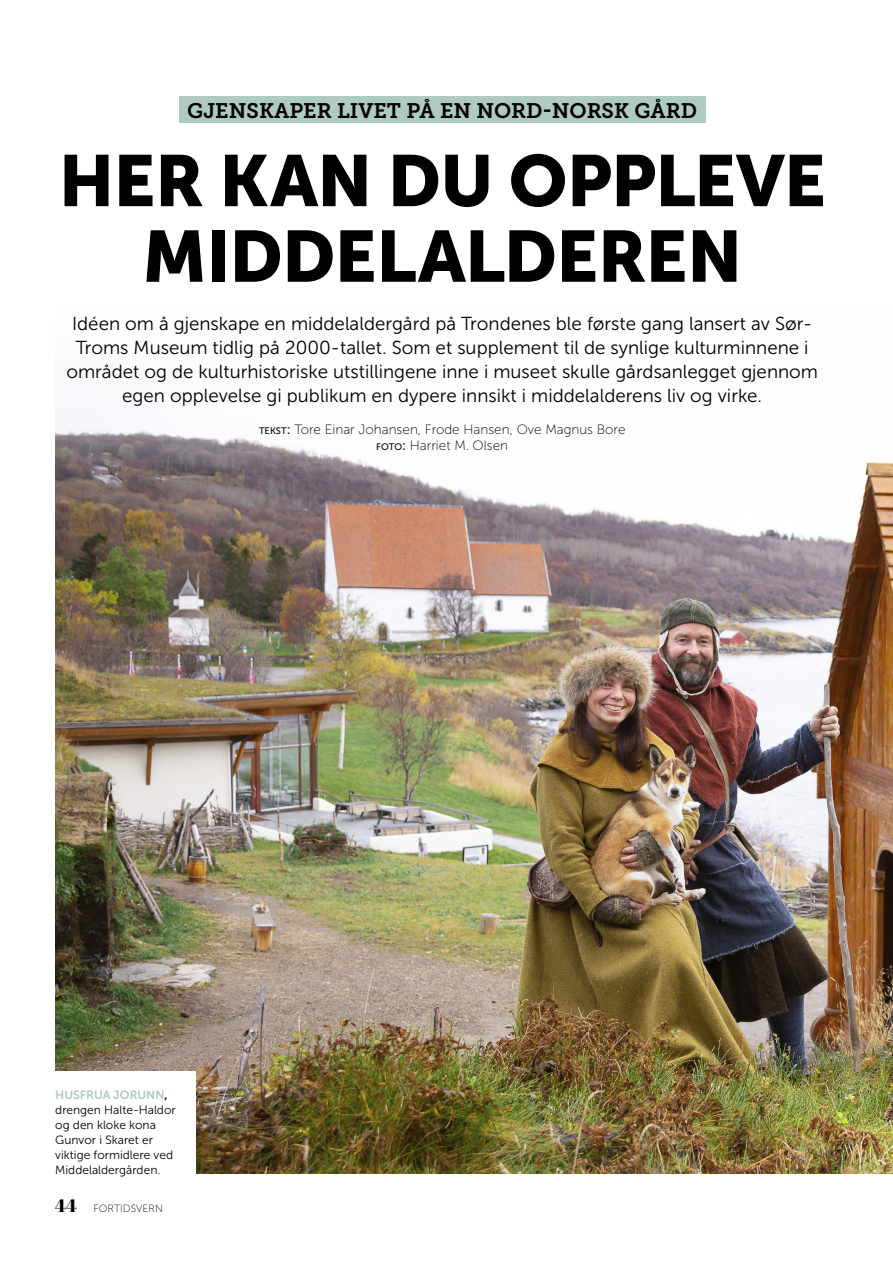
<style>
.page{position:relative;width:893px;height:1263px;background:#fff}
.page>*{position:absolute;margin:0;border:0;box-sizing:border-box;transform-origin:0 0}
.Tittel_Museo_Sans{font:72px/75.6px "Museo Sans 900";letter-spacing:-.015em;color:#000;text-align:center}
.Stikktittel_NY{font:21px "Museo Slab 700";color:#000}
.Ingress_NY{font:18.75px/24px "Museo Sans 300";color:#000;text-align:center}
.Byline_NY{font:13.5px "Museo Sans 100";color:#000}
.Bildetekst_NY{font:12px/15px "Museo Sans 300";color:#000}
.t1{font:10.5px "Museo Sans 100";color:#000}
.s1{font-family:"Museo Sans 500";font-size:9.45px}
.s2{font-family:"Museo Sans 500"}
.s3{font-family:"Museo Sans 700";color:#afcabf}
.s4{font-family:"Museo Sans 700"}
.s5{font-family:"Abril Fatface";font-size:18px}
</style>
<div class="page">
<img style="left:55px;top:430px;width:838px;height:744px">
<div style="left:179px;top:97px;width:527px;height:26px;background:#afcabf"></div>
<div style="left:38px;top:1071px;width:158px;height:120px;background:#fff"></div>
<p class="Stikktittel_NY" style="left:187px;top:99px;width:511px">GJENSKAPER LIVET PÅ EN NORD-NORSK GÅRD</p>
<p class="Tittel_Museo_Sans" style="left:59px;top:143px;width:769px">HER KAN DU OPPLEVE<br>MIDDELALDEREN</p>
<p class="Ingress_NY" style="left:66px;top:311px;width:753px">Idéen om å gjenskape en middelaldergård på Trondenes ble første gang lansert av Sør-Troms Museum tidlig på 2000-tallet. Som et supplement til de synlige kulturminnene i området og de kulturhistoriske utstillingene inne i museet skulle gårdsanlegget gjennom egen opplevelse gi publikum en dypere innsikt i middelalderens liv og virke.</p>
<p class="Byline_NY" style="left:259px;top:422px;width:368px"><span class="s1">TEKST</span><span class="s2">:</span> Tore Einar Johansen, Frode Hansen, Ove Magnus Bore</p>
<p class="Byline_NY" style="left:376px;top:439px;width:133px"><span class="s1">FOTO</span><span class="s2">:</span> Harriet M. Olsen</p>
<p class="Bildetekst_NY" style="left:55px;top:1087px;width:122px"><span class="s3">HUSFRUA JORUNN</span><span class="s4">, </span>drengen Halte-Haldor og den kloke kona<br>Gunvor i Skaret er viktige formidlere ved<br>Middelaldergården.</p>
<p class="t1" style="left:55px;top:1203px;width:109px"><span class="s5">44</span> FORTIDSVERN</p>
</div>
